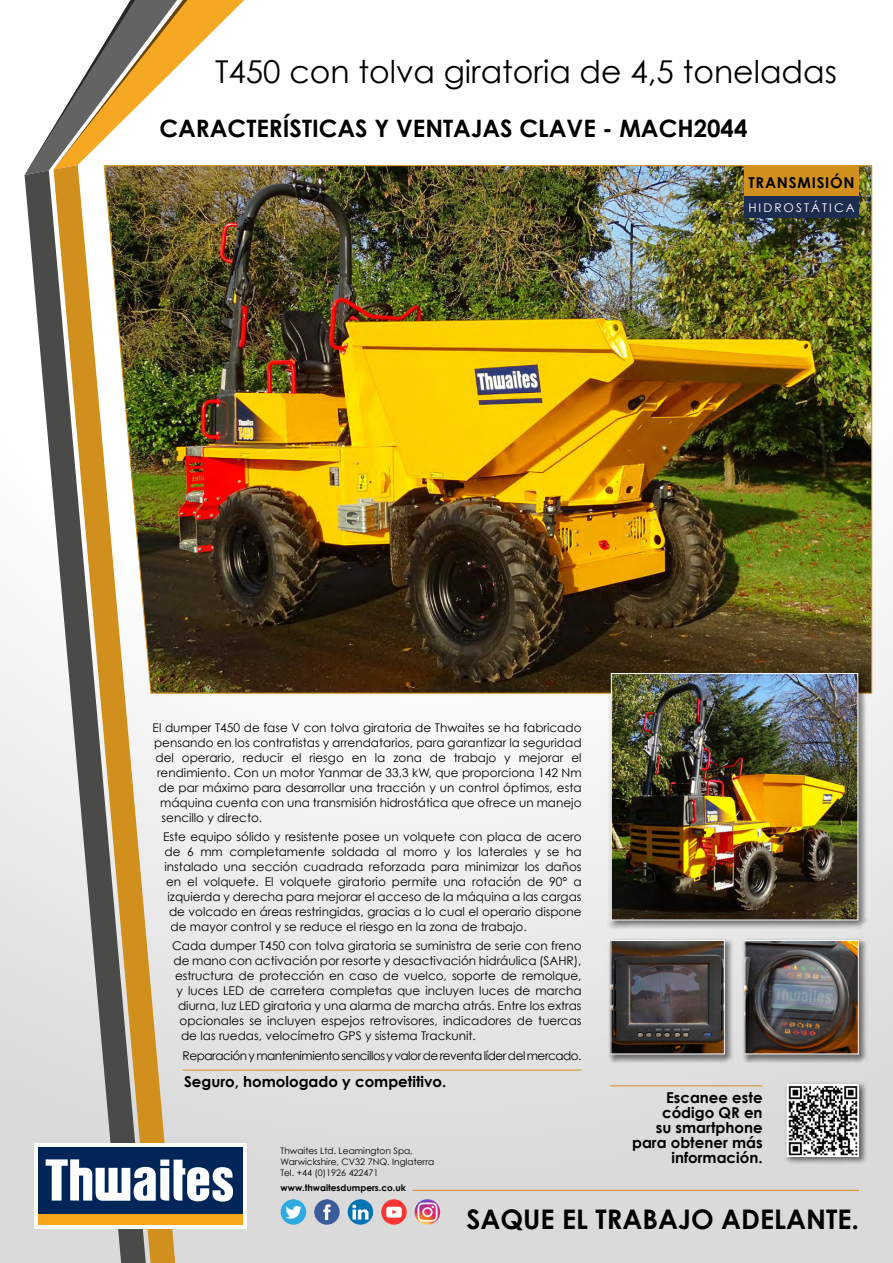
<style>
.page{position:relative;width:893px;height:1263px;background:#fff}
.page>*{position:absolute;margin:0;border:0;box-sizing:border-box;transform-origin:0 0}
.t1{font:31.5px "Century Gothic";color:#000}
.t2{font:700 27px "Century Gothic";color:#000}
.t3{font:700 24px "Century Gothic";color:#000}
.t4{font:700 15px/15px "Century Gothic";color:#000;text-align:right}
.t5{font:700 15px "Century Gothic";letter-spacing:.055em;color:#000}
.t6{font:12px "Century Gothic";color:#000}
.t7{font:12px "Century Gothic";letter-spacing:-.04em;color:#000}
.t8{font:12px "Century Gothic";letter-spacing:.17em;color:#fff}
.t9{font:9px/10.8px "Century Gothic";color:#000}
.t10{font:700 9px "Century Gothic";color:#000}
</style>
<div class="page">
<div style="left:0;top:0;width:893px;height:1263px;background:linear-gradient(to bottom,#fff,#ddd)"></div>
<svg style="left:146px;top:694px;width:29px;height:569px;fill:#e8e8e8"></svg>
<svg style="left:25px;top:175px;width:121px;height:1088px"></svg>
<svg style="left:25px;top:0;width:219px;height:175px"></svg>
<div style="left:34px;top:1143px;width:213px;height:86px;background:#fff"></div>
<div style="left:38px;top:1214px;width:204px;height:11px;background:#faa61a"></div>
<div style="left:38px;top:1148px;width:204px;height:66px;background:#002659"></div>
<svg style="left:46px;top:1159px;width:187px;height:43px"></svg>
<img style="left:281px;top:1199px;width:25px;height:26px;border-radius:13px">
<img style="left:314px;top:1199px;width:26px;height:26px;border-radius:13px">
<img style="left:348px;top:1199px;width:25px;height:26px;border-radius:13px">
<img style="left:381px;top:1199px;width:26px;height:26px;border-radius:13px">
<img style="left:415px;top:1199px;width:25px;height:26px;border-radius:13px">
<img style="left:103px;top:165px;width:769px;height:529px">
<div style="left:741px;top:937px;width:127px;height:126px;background:#000;opacity:.5"></div>
<img style="left:746px;top:942px;width:111px;height:110px">
<div style="left:744px;top:940px;width:115px;height:114px;border:1px solid #fff"></div>
<div style="left:607px;top:937px;width:127px;height:126px;background:#000;opacity:.5"></div>
<img style="left:612px;top:942px;width:111px;height:110px">
<div style="left:610px;top:940px;width:115px;height:114px;border:1px solid #fff"></div>
<div style="left:784px;top:1081px;width:83px;height:84px;background:#000;opacity:.5"></div>
<img style="left:789px;top:1086px;width:68px;height:69px">
<div style="left:787px;top:1084px;width:72px;height:73px;border:1px solid #fff"></div>
<hr style="left:412px;top:1190px;width:447px;height:1px;background:#d1901e">
<div style="left:608px;top:670px;width:259px;height:259px;background:#000;opacity:.5"></div>
<img style="left:613px;top:675px;width:243px;height:243px">
<div style="left:611px;top:673px;width:247px;height:247px;border:1px solid #fff"></div>
<hr style="left:610px;top:1085px;width:153px;height:1px;background:#d1901e">
<hr style="left:183px;top:1070px;width:399px;height:1px;background:#d1901e">
<div style="left:744px;top:165px;width:115px;height:31px;background:#d1901e"></div>
<div style="left:744px;top:196px;width:115px;height:22px;background:#1d2d50"></div>
<h1 class="t1" style="left:215px;top:53px;width:623px">T450 con tolva giratoria de 4,5 toneladas</h1>
<h3 class="t3" style="left:159px;top:113px;width:589px">CARACTERÍSTICAS Y VENTAJAS CLAVE - MACH2044</h3>
<p class="t5" style="left:748px;top:173px;width:108px">TRANSMISIÓN</p>
<p class="t8" style="left:748px;top:200px;width:108px">HIDROSTÁTICA</p>
<p class="t6" style="left:153px;top:720px;width:430px">El dumper T450 de fase V con tolva giratoria de Thwaites se ha fabricado</p>
<p class="t6" style="left:154px;top:735px;width:429px">pensando en los contratistas y arrendatarios, para garantizar la seguridad</p>
<p class="t6" style="left:156px;top:750px;width:428px">del operario, reducir el riesgo en la zona de trabajo y mejorar el</p>
<p class="t6" style="left:157px;top:765px;width:426px">rendimiento. Con un motor Yanmar de 33,3 kW, que proporciona 142 Nm</p>
<p class="t6" style="left:159px;top:780px;width:425px">de par máximo para desarrollar una tracción y un control óptimos, esta</p>
<p class="t6" style="left:160px;top:795px;width:423px">máquina cuenta con una transmisión hidrostática que ofrece un manejo</p>
<p class="t6" style="left:162px;top:810px;width:102px">sencillo y directo.</p>
<p class="t6" style="left:163px;top:829px;width:420px">Este equipo sólido y resistente posee un volquete con placa de acero</p>
<p class="t6" style="left:165px;top:844px;width:419px">de 6 mm completamente soldada al morro y los laterales y se ha</p>
<p class="t6" style="left:165px;top:859px;width:418px">instalado una sección cuadrada reforzada para minimizar los daños</p>
<p class="t6" style="left:166px;top:874px;width:417px">en el volquete. El volquete giratorio permite una rotación de 90° a</p>
<p class="t6" style="left:168px;top:889px;width:415px">izquierda y derecha para mejorar el acceso de la máquina a las cargas</p>
<p class="t6" style="left:169px;top:904px;width:414px">de volcado en áreas restringidas, gracias a lo cual el operario dispone</p>
<p class="t6" style="left:171px;top:919px;width:358px">de mayor control y se reduce el riesgo en la zona de trabajo.</p>
<p class="t6" style="left:172px;top:939px;width:411px">Cada dumper T450 con tolva giratoria se suministra de serie con freno</p>
<p class="t6" style="left:174px;top:954px;width:410px">de mano con activación por resorte y desactivación hidráulica (SAHR),</p>
<p class="t6" style="left:175px;top:969px;width:408px">estructura de protección en caso de vuelco, soporte de remolque,</p>
<p class="t6" style="left:177px;top:984px;width:407px">y luces LED de carretera completas que incluyen luces de marcha</p>
<p class="t6" style="left:178px;top:999px;width:405px">diurna, luz LED giratoria y una alarma de marcha atrás. Entre los extras</p>
<p class="t6" style="left:180px;top:1014px;width:403px">opcionales se incluyen espejos retrovisores, indicadores de tuercas</p>
<p class="t6" style="left:181px;top:1029px;width:296px">de las ruedas, velocímetro GPS y sistema Trackunit.</p>
<p class="t7" style="left:183px;top:1048px;width:401px">Reparación y mantenimiento sencillos y valor de reventa líder del mercado.</p>
<p class="t4" style="left:184px;top:1074px;width:264px">Seguro, homologado y competitivo.</p>
<p class="t9" style="left:281px;top:1145px;width:155px">Thwaites Ltd. Leamington Spa,<br>Warwickshire, CV32 7NQ. Inglaterra<br>Tel. +44 (0)1926 422471</p>
<p class="t10" style="left:281px;top:1182px;width:127px">www.thwaitesdumpers.co.uk</p>
<p class="t4" style="left:632px;top:1090px;width:132px">Escanee este código QR en<br>su smartphone para obtener más información.</p>
<h2 class="t2" style="left:466px;top:1202px;width:394px">SAQUE EL TRABAJO ADELANTE.</h2>
</div>
